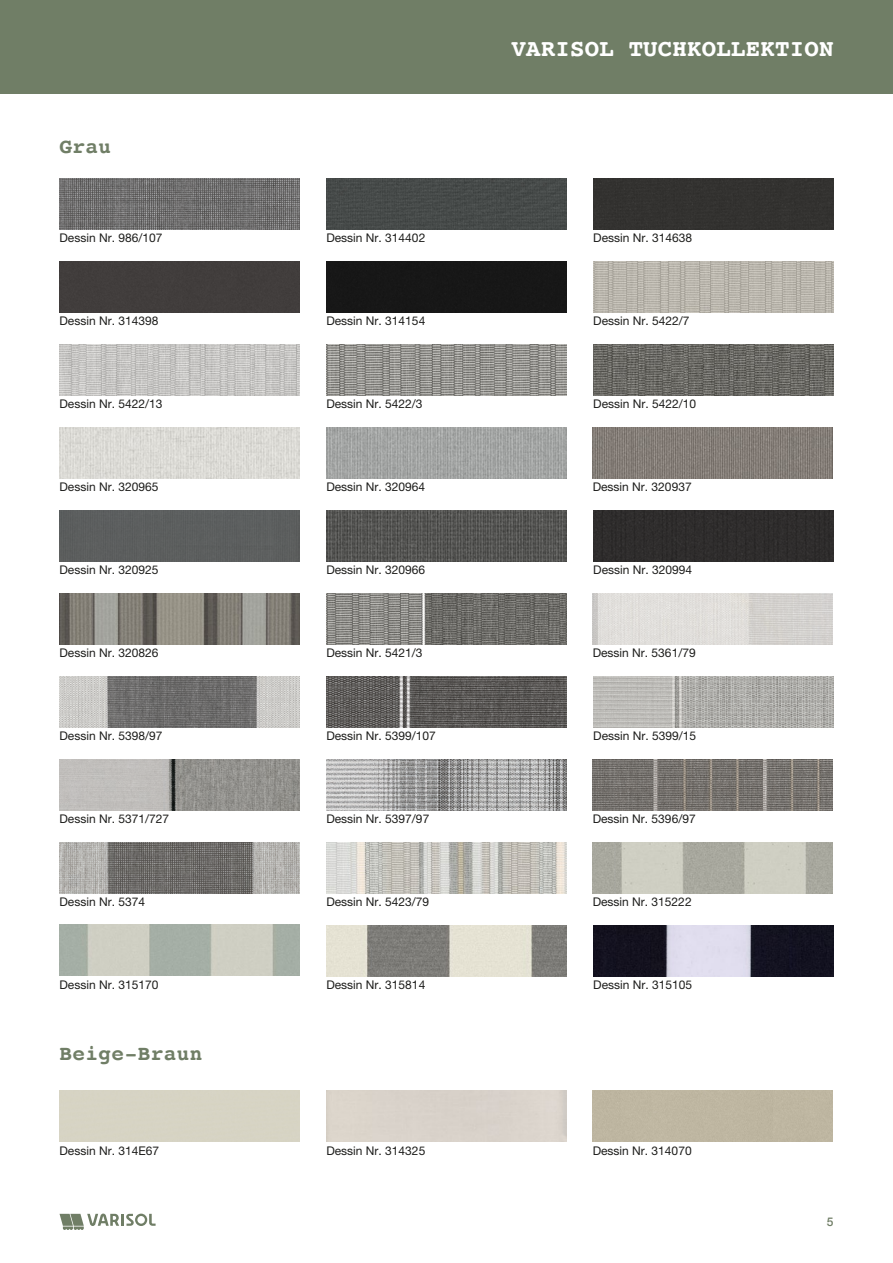
<style>
.page{position:relative;width:893px;height:1263px;background:#fff}
.page>*{position:absolute;margin:0;border:0;box-sizing:border-box;transform-origin:0 0}
.t1{font:700 24px "Courier";letter-spacing:.01em;color:#fff}
.t2{font:700 21px "Courier";letter-spacing:.02em;color:#707e66}
.t3{font:12px "Helvetica Neue LT Pro";color:#1d1d1b}
.t4{font:500 12px "Helvetica Neue LT Pro";color:#707e66}
</style>
<div class="page">
<div style="left:0;top:0;width:893px;height:94px;background:#707e66"></div>
<svg style="left:60px;top:1213px;width:96px;height:17px"></svg>
<img style="left:60px;top:179px;width:240px;height:51px">
<div style="left:60px;top:261px;width:240px;height:52px;background:#413d3c"></div>
<img style="left:593px;top:759px;width:240px;height:51px">
<img style="left:593px;top:676px;width:240px;height:51px">
<img style="left:593px;top:593px;width:240px;height:51px">
<img style="left:326px;top:676px;width:241px;height:51px">
<img style="left:60px;top:759px;width:240px;height:51px">
<img style="left:60px;top:842px;width:240px;height:51px">
<img style="left:60px;top:676px;width:240px;height:51px">
<img style="left:593px;top:261px;width:240px;height:52px">
<img style="left:593px;top:344px;width:240px;height:51px">
<img style="left:593px;top:427px;width:240px;height:51px">
<div style="left:593px;top:510px;width:240px;height:51px;background:#2e2c2c"></div>
<img style="left:326px;top:925px;width:241px;height:51px">
<img style="left:60px;top:593px;width:240px;height:51px">
<img style="left:60px;top:925px;width:240px;height:51px">
<img style="left:60px;top:344px;width:240px;height:51px">
<img style="left:60px;top:427px;width:240px;height:51px">
<div style="left:60px;top:510px;width:240px;height:51px;background:#5c5f5f"></div>
<img style="left:326px;top:593px;width:241px;height:51px">
<img style="left:593px;top:925px;width:240px;height:51px">
<img style="left:593px;top:842px;width:240px;height:51px">
<img style="left:326px;top:344px;width:241px;height:51px">
<img style="left:326px;top:427px;width:241px;height:51px">
<img style="left:326px;top:510px;width:241px;height:51px">
<img style="left:326px;top:842px;width:241px;height:51px">
<div style="left:326px;top:261px;width:241px;height:52px;background:#171717"></div>
<img style="left:326px;top:759px;width:241px;height:51px">
<div style="left:326px;top:179px;width:241px;height:51px;background:#464a49"></div>
<div style="left:593px;top:179px;width:240px;height:51px;background:#333230"></div>
<h1 class="t1" style="left:511px;top:29px;width:323px">VARISOL TUCHKOLLEKTION</h1>
<h2 class="t2" style="left:60px;top:130px;width:53px">Grau</h2>
<p class="t3" style="left:60px;top:231px;width:104px">Dessin Nr. 986/107</p>
<p class="t3" style="left:326px;top:231px;width:100px">Dessin Nr. 314402</p>
<p class="t3" style="left:593px;top:231px;width:100px">Dessin Nr. 314638</p>
<p class="t3" style="left:60px;top:314px;width:100px">Dessin Nr. 314398</p>
<p class="t3" style="left:326px;top:314px;width:100px">Dessin Nr. 314154</p>
<p class="t3" style="left:593px;top:314px;width:98px">Dessin Nr. 5422/7</p>
<p class="t3" style="left:60px;top:397px;width:104px">Dessin Nr. 5422/13</p>
<p class="t3" style="left:326px;top:397px;width:98px">Dessin Nr. 5422/3</p>
<p class="t3" style="left:593px;top:397px;width:104px">Dessin Nr. 5422/10</p>
<p class="t3" style="left:60px;top:480px;width:100px">Dessin Nr. 320965</p>
<p class="t3" style="left:326px;top:480px;width:100px">Dessin Nr. 320964</p>
<p class="t3" style="left:593px;top:480px;width:100px">Dessin Nr. 320937</p>
<p class="t3" style="left:60px;top:563px;width:100px">Dessin Nr. 320925</p>
<p class="t3" style="left:326px;top:563px;width:100px">Dessin Nr. 320966</p>
<p class="t3" style="left:593px;top:563px;width:100px">Dessin Nr. 320994</p>
<p class="t3" style="left:60px;top:646px;width:100px">Dessin Nr. 320826</p>
<p class="t3" style="left:326px;top:646px;width:98px">Dessin Nr. 5421/3</p>
<p class="t3" style="left:593px;top:646px;width:104px">Dessin Nr. 5361/79</p>
<p class="t3" style="left:60px;top:728px;width:104px">Dessin Nr. 5398/97</p>
<p class="t3" style="left:326px;top:728px;width:111px">Dessin Nr. 5399/107</p>
<p class="t3" style="left:593px;top:729px;width:104px">Dessin Nr. 5399/15</p>
<p class="t3" style="left:60px;top:811px;width:111px">Dessin Nr. 5371/727</p>
<p class="t3" style="left:326px;top:811px;width:104px">Dessin Nr. 5397/97</p>
<p class="t3" style="left:593px;top:811px;width:104px">Dessin Nr. 5396/97</p>
<p class="t3" style="left:60px;top:894px;width:87px">Dessin Nr. 5374</p>
<p class="t3" style="left:326px;top:894px;width:104px">Dessin Nr. 5423/79</p>
<p class="t3" style="left:593px;top:894px;width:100px">Dessin Nr. 315222</p>
<p class="t3" style="left:60px;top:977px;width:100px">Dessin Nr. 315170</p>
<p class="t3" style="left:326px;top:978px;width:100px">Dessin Nr. 315814</p>
<p class="t3" style="left:593px;top:978px;width:100px">Dessin Nr. 315105</p>
<h2 class="t2" style="left:60px;top:1036px;width:144px">Beige-Braun</h2>
<p class="t3" style="left:60px;top:1143px;width:101px">Dessin Nr. 314E67</p>
<p class="t3" style="left:326px;top:1143px;width:100px">Dessin Nr. 314325</p>
<p class="t3" style="left:593px;top:1143px;width:100px">Dessin Nr. 314070</p>
<p class="t4" style="left:827px;top:1214px;width:8px">5</p>
</div>
